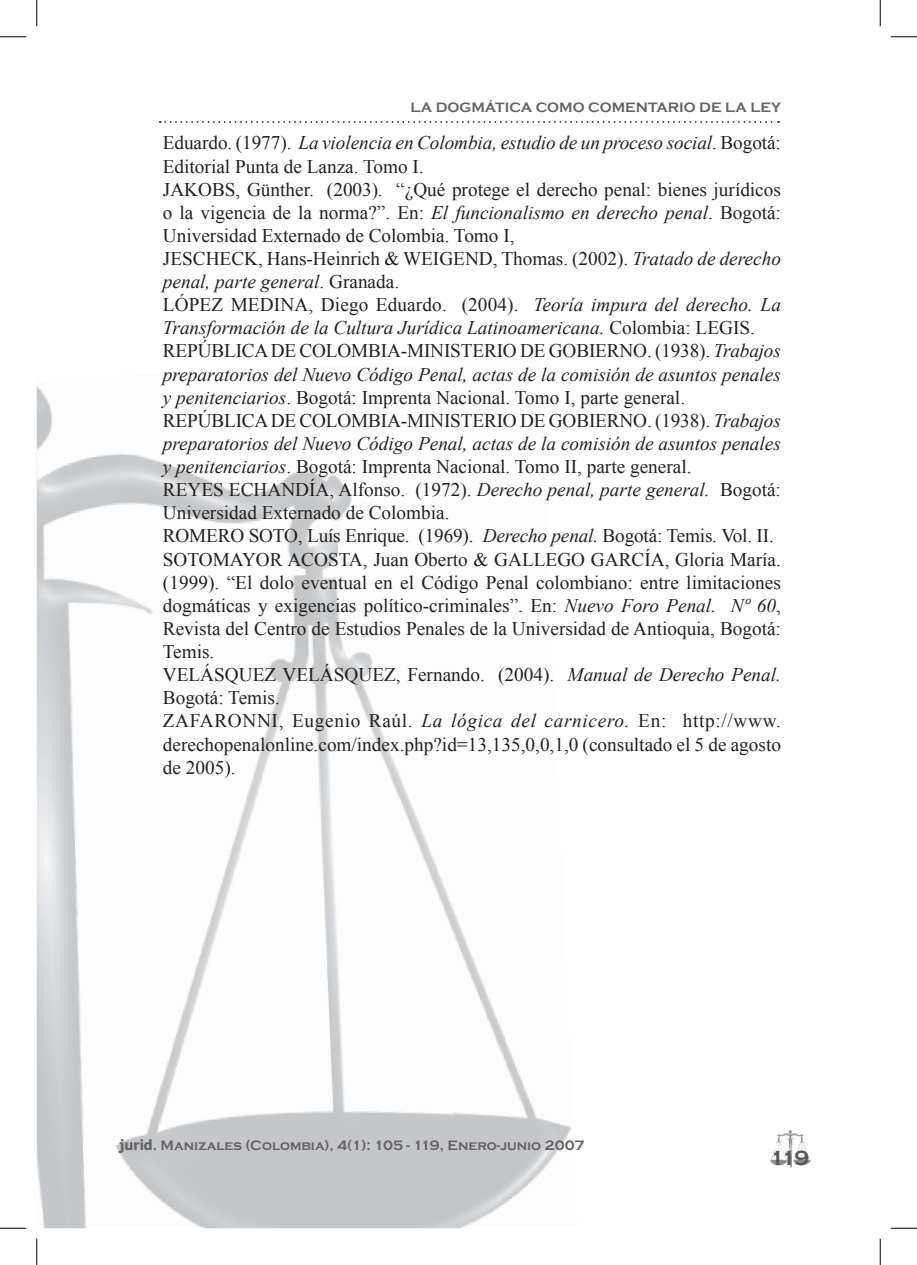
<style>
.page{position:relative;width:917px;height:1265px;background:#fff}
.page>*{position:absolute;margin:0;border:0;box-sizing:border-box;transform-origin:0 0}
.t1{font:700 21px "Copperplate Gothic";color:#57585a}
.t2{font:19.25px/23.1px "Times New Roman";color:#231f20}
.t3{font:700 14px "Copperplate Gothic";color:#636366}
.s1{font-style:italic}
.s2{font-family:"Tahoma"}
</style>
<div class="page">
<img style="left:37px;top:385px;width:372px;height:412px">
<img style="left:458px;top:922px;width:113px;height:305px">
<img style="left:37px;top:797px;width:421px;height:430px">
<svg style="left:160px;top:121px;width:619px;height:2px"></svg>
<img style="left:770px;top:1130px;width:40px;height:37px">
<svg style="left:0;top:36px;width:26px;height:1px"></svg>
<svg style="left:891px;top:36px;width:26px;height:1px"></svg>
<svg style="left:0;top:1227px;width:26px;height:1px"></svg>
<svg style="left:891px;top:1227px;width:26px;height:1px"></svg>
<svg style="left:36px;top:0;width:1px;height:26px"></svg>
<svg style="left:36px;top:1238px;width:1px;height:26px"></svg>
<svg style="left:880px;top:0;width:1px;height:26px"></svg>
<svg style="left:880px;top:1238px;width:1px;height:26px"></svg>
<p class="t3" style="left:410px;top:100px;width:372px">LA DOGMÁTICA COMO COMENTARIO DE LA LEY</p>
<p class="t2" style="left:163px;top:131px;width:620px">Eduardo. (1977). <span class="s1">La violencia en Colombia, estudio de un proceso social</span>. Bogotá:<br>Editorial Punta de Lanza. Tomo I.<br>JAKOBS, Günther. (2003). “¿Qué protege el derecho penal: bienes jurídicos o la vigencia de la norma?”. En: <span class="s1">El funcionalismo en derecho penal</span>. Bogotá:<br>Universidad Externado de Colombia. Tomo I,<br>JESCHECK, Hans-Heinrich &amp; WEIGEND, Thomas. (2002). <span class="s1">Tratado de derecho penal, parte general</span>. Granada.<br>LÓPEZ MEDINA, Diego Eduardo. (2004). <span class="s1">Teoría impura del derecho. La Transformación de la Cultura Jurídica Latinoamericana.</span> Colombia: LEGIS.<br>REPÚBLICA DE COLOMBIA-MINISTERIO DE GOBIERNO. (1938). <span class="s1">Trabajos preparatorios del Nuevo Código Penal, actas de la comisión de asuntos penales y penitenciarios</span>. Bogotá: Imprenta Nacional. Tomo I, parte general.<br>REPÚBLICA DE COLOMBIA-MINISTERIO DE GOBIERNO. (1938). <span class="s1">Trabajos preparatorios del Nuevo Código Penal, actas de la comisión de asuntos penales y penitenciarios</span>. Bogotá: Imprenta Nacional. Tomo II, parte general.<br>REYES ECHANDÍA, Alfonso. (1972). <span class="s1">Derecho penal, parte general.</span> Bogotá:<br>Universidad Externado de Colombia.<br>ROMERO SOTO, Luís Enrique. (1969). <span class="s1">Derecho penal.</span> Bogotá: Temis. Vol. II.<br>SOTOMAYOR ACOSTA, Juan Oberto &amp; GALLEGO GARCÍA, Gloria María. (1999). “El dolo eventual en el Código Penal colombiano: entre limitaciones dogmáticas y exigencias político-criminales”. En: <span class="s1">Nuevo Foro Penal. Nº 60</span>, Revista del Centro de Estudios Penales de la Universidad de Antioquia, Bogotá:<br>Temis.<br>VELÁSQUEZ VELÁSQUEZ, Fernando. (2004). <span class="s1">Manual de Derecho Penal.<br></span>Bogotá: Temis.<br>ZAFARONNI, Eugenio Raúl. <span class="s1">La lógica del carnicero.</span> En: http://www. derechopenalonline.com/index.php?id=13,135,0,0,1,0 (consultado el 5 de agosto de 2005).</p>
<p class="t3" style="left:120px;top:1136px;width:466px"><span class="s2">jurid</span>. Manizales (Colombia), 4(1): 105 - 119, Enero-junio 2007</p>
<p class="t1" style="left:770px;top:1146px;width:41px">119</p>
</div>
